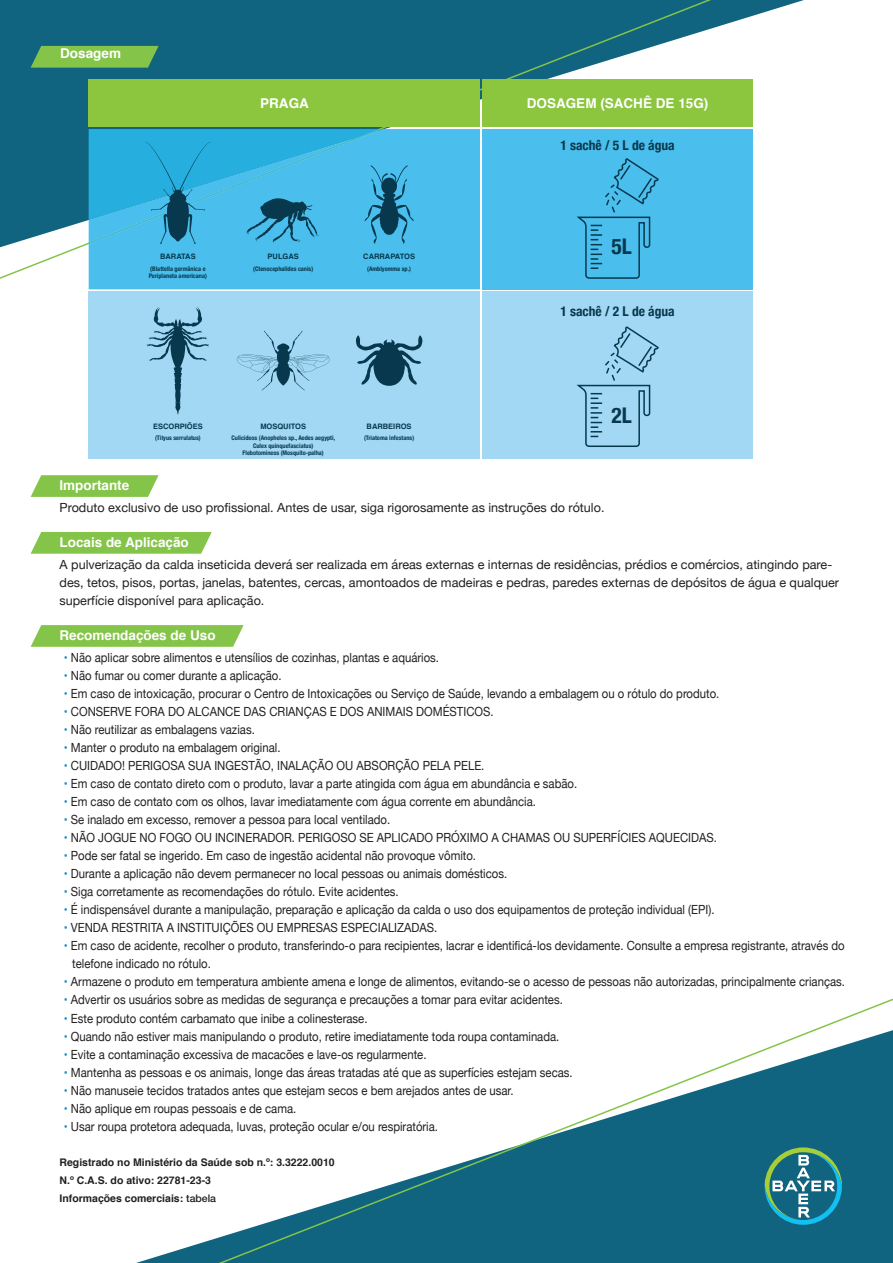
<style>
.page{position:relative;width:893px;height:1263px;background:#fff}
.page>*{position:absolute;margin:0;border:0;box-sizing:border-box;transform-origin:0 0}
.t1{font:700 condensed 21.6px "Helvetica Neue";color:#08384e}
.t2{font:700 13.5px "Helvetica";color:#fff}
.t3{font:700 condensed 13.5px "Helvetica Neue";color:#08384e}
.t4{font:12.6px/18px "Helvetica Neue";color:#231f20;scale:.9 1}
.t5{font:12.6px/18px "Helvetica Neue";color:#231f20}
.t6{font:700 10.5px/18px "Helvetica";color:#231f20}
.t7{font:700 7.5px "Helvetica";color:#07384e}
.t8{font:700 condensed 6.3px/7.5px "Helvetica Neue";color:#08384e}
.s1{font-family:"Helvetica";font-stretch:normal;color:#07384e}
.s2{color:#228ece}
.s3{font-family:"Helvetica Neue";font-weight:500}
</style>
<div class="page">
<svg style="left:31px;top:532px;width:181px;height:22px;background:#8cc856"></svg>
<svg style="left:31px;top:625px;width:213px;height:22px;background:#8bc754"></svg>
<svg style="left:31px;top:475px;width:128px;height:22px;background:#8fc95a"></svg>
<svg style="left:711px;top:0;width:93px;height:29px"></svg>
<svg style="left:0;top:0;width:711px;height:279px;background:#2f778f"></svg>
<svg style="left:136px;top:998px;width:757px;height:265px"></svg>
<svg style="left:765px;top:1147px;width:77px;height:78px;background:#388691"></svg>
<svg style="left:31px;top:46px;width:128px;height:22px;background:#78ba4e"></svg>
<div style="left:89px;top:79px;width:391px;height:48px;background:#8bc63e"></div>
<div style="left:89px;top:129px;width:391px;height:160px;background:#4abfed"></div>
<div style="left:89px;top:291px;width:391px;height:168px;background:#a2d8f4"></div>
<svg style="left:89px;top:129px;width:325px;height:115px;background:#36acd7"></svg>
<svg style="left:355px;top:335px;width:68px;height:51px"></svg>
<svg style="left:147px;top:307px;width:62px;height:107px"></svg>
<svg style="left:237px;top:330px;width:93px;height:61px"></svg>
<div style="left:482px;top:79px;width:271px;height:48px;background:#8bc63e"></div>
<div style="left:482px;top:129px;width:271px;height:160px;background:#4abfed"></div>
<div style="left:482px;top:291px;width:271px;height:168px;background:#a2d8f4"></div>
<svg style="left:576px;top:159px;width:83px;height:120px"></svg>
<svg style="left:576px;top:327px;width:83px;height:120px"></svg>
<p class="t2" style="left:60px;top:42px;width:62px">Dosagem</p>
<p class="t2" style="left:260px;top:92px;width:50px">PRAGA</p>
<p class="t7" style="left:160px;top:250px;width:37px">BARATAS</p>
<p class="t8" style="left:149px;top:264px;width:60px"><span class="s1">(</span>Blattella germânica e<br>Periplaneta americana)</p>
<p class="t7" style="left:268px;top:250px;width:33px">PULGAS</p>
<p class="t8" style="left:253px;top:264px;width:62px">(Ctenocephalides canis)</p>
<p class="t7" style="left:363px;top:250px;width:53px">CARRAPATOS</p>
<p class="t8" style="left:367px;top:264px;width:46px">(Amblyomma sp.)</p>
<p class="t7" style="left:153px;top:420px;width:51px">ESCORPIÕES</p>
<p class="t8" style="left:155px;top:434px;width:47px">(Tityus serrulatus)</p>
<p class="t7" style="left:260px;top:420px;width:47px">MOSQUITOS</p>
<p class="t8" style="left:231px;top:434px;width:105px;text-align:center">Culicídeos (Anopheles sp., Aedes aegypti,<br>Culex quinquefasciatus)<br>Flebotomíneos (Mosquito-palha)</p>
<p class="t7" style="left:367px;top:420px;width:46px">BARBEIROS</p>
<p class="t8" style="left:364px;top:434px;width:52px">(Triatoma infestans)</p>
<p class="t2" style="left:527px;top:92px;width:183px">DOSAGEM (SACHÊ DE 15G)</p>
<p class="t3" style="left:560px;top:134px;width:116px">1 sachê / 5 L de água</p>
<h1 class="t1" style="left:611px;top:229px;width:22px">5L</h1>
<p class="t3" style="left:560px;top:300px;width:116px">1 sachê / 2 L de água</p>
<h1 class="t1" style="left:611px;top:397px;width:22px">2L</h1>
<p class="t2" style="left:60px;top:474px;width:71px">Importante</p>
<p class="t5" style="left:60px;top:499px;width:546px">Produto exclusivo de uso profissional. Antes de usar, siga rigorosamente as instruções do rótulo.</p>
<p class="t2" style="left:60px;top:531px;width:131px">Locais de Aplicação</p>
<p class="t5" style="left:60px;top:556px;width:781px">A pulverização da calda inseticida deverá ser realizada em áreas externas e internas de residências, prédios e comércios, atingindo pare&shy;des, tetos, pisos, portas, janelas, batentes, cercas, amontoados de madeiras e pedras, paredes externas de depósitos de água e qualquer superfície disponível para aplicação.</p>
<p class="t2" style="left:60px;top:624px;width:158px">Recomendações de Uso</p>
<p class="t4" style="left:64px;top:650px;width:418px"><span class="s2">•</span> Não aplicar sobre alimentos e utensílios de cozinhas, plantas e aquários.</p>
<p class="t4" style="left:64px;top:668px;width:243px"><span class="s2">•</span> Não fumar ou comer durante a aplicação.</p>
<p class="t4" style="left:64px;top:686px;width:730px"><span class="s2">•</span> Em caso de intoxicação, procurar o Centro de Intoxicações ou Serviço de Saúde, levando a embalagem ou o rótulo do produto.</p>
<p class="t4" style="left:64px;top:704px;width:479px"><span class="s2">•</span> CONSERVE FORA DO ALCANCE DAS CRIANÇAS E DOS ANIMAIS DOMÉSTICOS.</p>
<p class="t4" style="left:64px;top:722px;width:214px"><span class="s2">•</span> Não reutilizar as embalagens vazias.</p>
<p class="t4" style="left:64px;top:740px;width:242px"><span class="s2">•</span> Manter o produto na embalagem original.</p>
<p class="t4" style="left:64px;top:758px;width:469px"><span class="s2">•</span> CUIDADO! PERIGOSA SUA INGESTÃO, INALAÇÃO OU ABSORÇÃO PELA PELE.</p>
<p class="t4" style="left:64px;top:776px;width:572px"><span class="s2">•</span> Em caso de contato direto com o produto, lavar a parte atingida com água em abundância e sabão.</p>
<p class="t4" style="left:64px;top:794px;width:526px"><span class="s2">•</span> Em caso de contato com os olhos, lavar imediatamente com água corrente em abundância.</p>
<p class="t4" style="left:64px;top:812px;width:364px"><span class="s2">•</span> Se inalado em excesso, remover a pessoa para local ventilado.</p>
<p class="t4" style="left:64px;top:830px;width:727px"><span class="s2">•</span> NÃO JOGUE NO FOGO OU INCINERADOR. PERIGOSO SE APLICADO PRÓXIMO A CHAMAS OU SUPERFÍCIES AQUECIDAS.</p>
<p class="t4" style="left:64px;top:848px;width:460px"><span class="s2">•</span> Pode ser fatal se ingerido. Em caso de ingestão acidental não provoque vômito.</p>
<p class="t4" style="left:64px;top:866px;width:494px"><span class="s2">•</span> Durante a aplicação não devem permanecer no local pessoas ou animais domésticos.</p>
<p class="t4" style="left:64px;top:884px;width:374px"><span class="s2">•</span> Siga corretamente as recomendações do rótulo. Evite acidentes.</p>
<p class="t4" style="left:64px;top:902px;width:725px"><span class="s2">•</span> É indispensável durante a manipulação, preparação e aplicação da calda o uso dos equipamentos de proteção individual (EPI).</p>
<p class="t4" style="left:64px;top:920px;width:417px"><span class="s2">•</span> VENDA RESTRITA A INSTITUIÇÕES OU EMPRESAS ESPECIALIZADAS.</p>
<p class="t4" style="left:72px;top:938px;width:860px;text-indent:-9px"><span class="s2">•</span> Em caso de acidente, recolher o produto, transferindo-o para recipientes, lacrar e identificá-los devidamente. Consulte a empresa registrante, através do telefone indicado no rótulo.</p>
<p class="t4" style="left:64px;top:974px;width:869px"><span class="s2">•</span> Armazene o produto em temperatura ambiente amena e longe de alimentos, evitando-se o acesso de pessoas não autorizadas, principalmente crianças.</p>
<p class="t4" style="left:64px;top:992px;width:556px"><span class="s2">•</span> Advertir os usuários sobre as medidas de segurança e precauções a tomar para evitar acidentes.</p>
<p class="t4" style="left:64px;top:1010px;width:339px"><span class="s2">•</span> Este produto contém carbamato que inibe a colinesterase.</p>
<p class="t4" style="left:64px;top:1028px;width:552px"><span class="s2">•</span> Quando não estiver mais manipulando o produto, retire imediatamente toda roupa contaminada.</p>
<p class="t4" style="left:64px;top:1046px;width:405px"><span class="s2">•</span> Evite a contaminação excessiva de macacões e lave-os regularmente.</p>
<p class="t4" style="left:64px;top:1064px;width:567px"><span class="s2">•</span> Mantenha as pessoas e os animais, longe das áreas tratadas até que as superfícies estejam secas.</p>
<p class="t4" style="left:64px;top:1082px;width:501px"><span class="s2">•</span> Não manuseie tecidos tratados antes que estejam secos e bem arejados antes de usar.</p>
<p class="t4" style="left:64px;top:1100px;width:260px"><span class="s2">•</span> Não aplique em roupas pessoais e de cama.</p>
<p class="t4" style="left:64px;top:1118px;width:417px"><span class="s2">•</span> Usar roupa protetora adequada, luvas, proteção ocular e/ou respiratória.</p>
<p class="t6" style="left:60px;top:1154px;width:277px">Registrado no Ministério da Saúde sob n.º: 3.3222.0010<br>N.º C.A.S. do ativo: 22781-23-3<br>Informações comerciais: <span class="s3">tabela</span></p>
</div>
